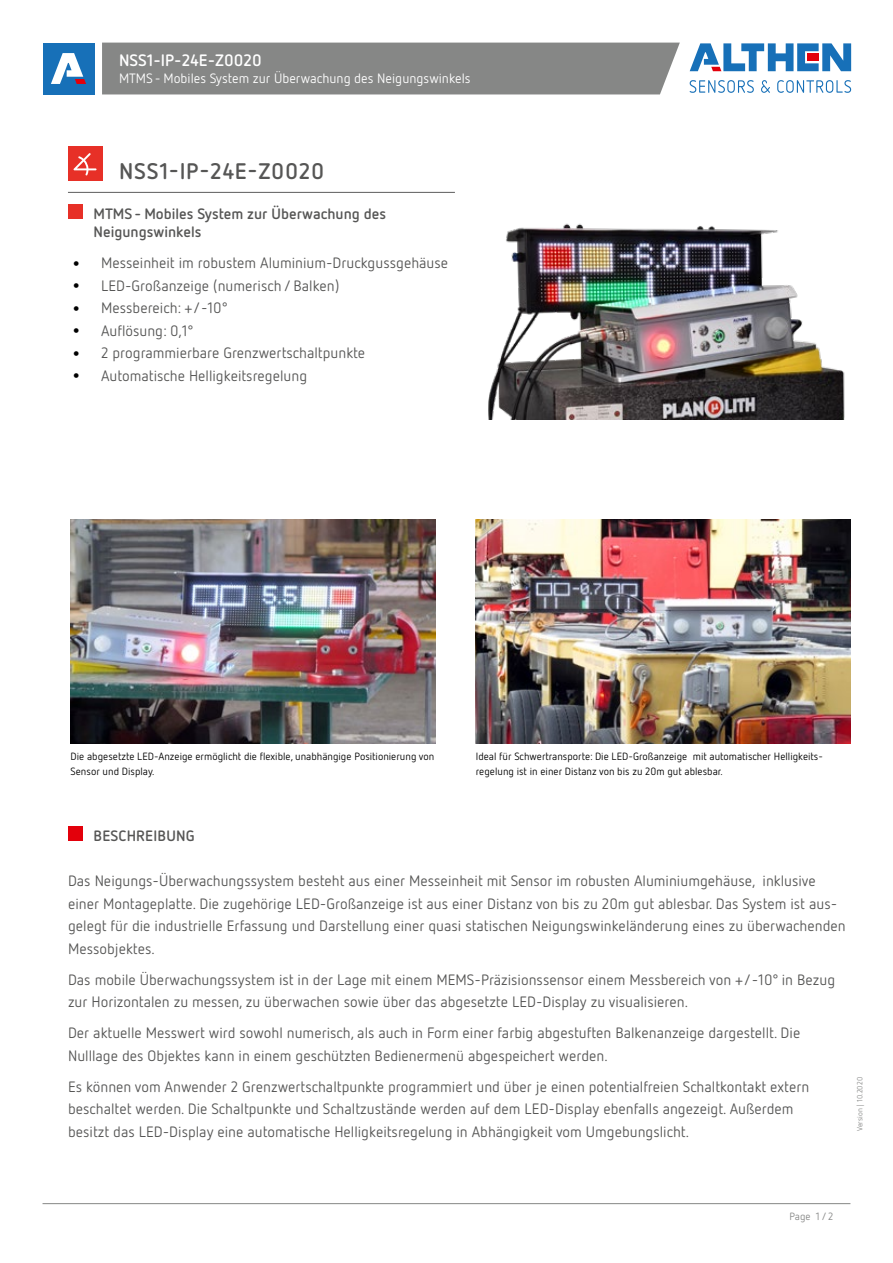
<style>
.page{position:relative;width:893px;height:1263px;background:#fff}
.page>*{position:absolute;margin:0;border:0;box-sizing:border-box;transform-origin:0 0}
.t1{font:700 22.5px "Netto OT";letter-spacing:.03em;color:#565655}
.t2{font:700 16.5px "Netto OT";color:#fff}
.t3{font:15px/22.5px "Netto OT";color:#565655}
.t4{font:700 15px/18px "Netto OT";color:#565655}
.t5{font:13.5px "Netto OT";color:#fff}
.t6{font:10.5px/15px "Netto OT";color:#000}
.t7{font:10.5px "Netto OT";color:#868786}
.t8{font:7.5px "Netto OT";color:#868786}
.s1{font-size:27px;color:#000}
</style>
<div class="page">
<div style="left:102px;top:43px;width:578px;height:51px;background:#868786"></div>
<hr style="left:43px;top:1203px;width:807px;height:1px;background:#868786">
<div style="left:43px;top:43px;width:51px;height:51px;background:#1770b8"></div>
<svg style="left:51px;top:53px;width:35px;height:31px"></svg>
<svg style="left:690px;top:80px;width:64px;height:13px"></svg>
<svg style="left:761px;top:80px;width:9px;height:13px"></svg>
<svg style="left:777px;top:80px;width:74px;height:13px"></svg>
<svg style="left:690px;top:43px;width:161px;height:28px"></svg>
<div style="left:68px;top:147px;width:34px;height:34px;background:#e73027"></div>
<svg style="left:74px;top:153px;width:23px;height:22px"></svg>
<hr style="left:68px;top:192px;width:387px;height:1px;background:#6e6e6e">
<img style="left:488px;top:223px;width:357px;height:197px">
<div style="left:68px;top:204px;width:15px;height:15px;background:#e73027"></div>
<img style="left:71px;top:520px;width:365px;height:223px">
<img style="left:476px;top:520px;width:374px;height:223px">
<div style="left:68px;top:826px;width:15px;height:15px;background:#e3000b"></div>
<p class="t2" style="left:119px;top:50px;width:144px">NSS1-IP-24E-Z0020</p>
<p class="t5" style="left:119px;top:70px;width:353px">MTMS - Mobiles System zur Überwachung des Neigungswinkels</p>
<h1 class="t1" style="left:119px;top:157px;width:207px">NSS1-IP-24E-Z0020</h1>
<p class="t4" style="left:94px;top:204px;width:294px">MTMS - Mobiles System zur Überwachung des<br>Neigungswinkels</p>
<p class="t3" style="left:69px;top:251px;width:381px"><span class="s1">•</span> Messeinheit im robustem Aluminium-Druckgussgehäuse</p>
<p class="t3" style="left:69px;top:274px;width:272px"><span class="s1">•</span> LED-Großanzeige (numerisch / Balken)</p>
<p class="t3" style="left:69px;top:296px;width:160px"><span class="s1">•</span> Messbereich: +/-10°</p>
<p class="t3" style="left:69px;top:319px;width:126px"><span class="s1">•</span> Auflösung: 0,1°</p>
<p class="t3" style="left:69px;top:341px;width:298px"><span class="s1">•</span> 2 programmierbare Grenzwertschaltpunkte</p>
<p class="t3" style="left:69px;top:364px;width:240px"><span class="s1">•</span> Automatische Helligkeitsregelung</p>
<p class="t6" style="left:71px;top:748px;width:365px">Die abgesetzte LED-Anzeige ermöglicht die flexible, unabhängige Positionierung von<br>Sensor und Display.</p>
<p class="t6" style="left:476px;top:748px;width:349px">Ideal für Schwertransporte: Die LED-Großanzeige mit automatischer Helligkeits&shy;regelung ist in einer Distanz von bis zu 20m gut ablesbar.</p>
<p class="t4" style="left:94px;top:826px;width:103px">BESCHREIBUNG</p>
<p class="t3" style="left:68px;top:869px;width:779px">Das Neigungs-Überwachungssystem besteht aus einer Messeinheit mit Sensor im robusten Aluminiumgehäuse, inklusive einer Montageplatte. Die zugehörige LED-Großanzeige ist aus einer Distanz von bis zu 20m gut ablesbar. Das System ist aus&shy;gelegt für die industrielle Erfassung und Darstellung einer quasi statischen Neigungswinkeländerung eines zu überwachenden Messobjektes.</p>
<p class="t3" style="left:68px;top:968px;width:769px">Das mobile Überwachungssystem ist in der Lage mit einem MEMS-Präzisionssensor einem Messbereich von +/-10° in Bezug zur Horizontalen zu messen, zu überwachen sowie über das abgesetzte LED-Display zu visualisieren.</p>
<p class="t3" style="left:68px;top:1021px;width:734px">Der aktuelle Messwert wird sowohl numerisch, als auch in Form einer farbig abgestuften Balkenanzeige dargestellt. Die<br>Nulllage des Objektes kann in einem geschützten Bedienermenü abgespeichert werden.</p>
<p class="t3" style="left:68px;top:1075px;width:743px">Es können vom Anwender 2 Grenzwertschaltpunkte programmiert und über je einen potentialfreien Schaltkontakt extern beschaltet werden. Die Schaltpunkte und Schaltzustände werden auf dem LED-Display ebenfalls angezeigt. Außerdem besitzt das LED-Display eine automatische Helligkeitsregelung in Abhängigkeit vom Umgebungslicht.</p>
<p class="t8" style="left:855px;top:1131px;width:55px;rotate:-90deg">Version | 10.2020</p>
<p class="t7" style="left:789px;top:1210px;width:45px">Page 1 / 2</p>
</div>
